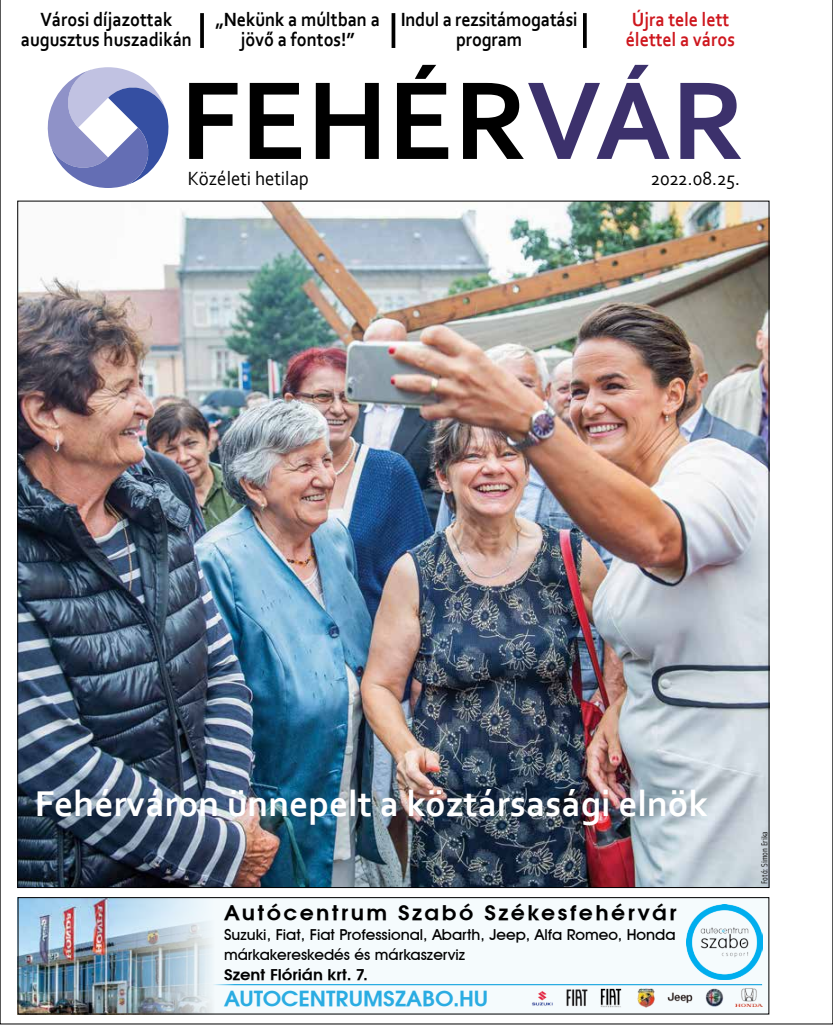
<style>
.page{position:relative;width:833px;height:1025px;background:#fff}
.page>*{position:absolute;margin:0;border:0;box-sizing:border-box;transform-origin:0 0}
.t1{font:700 116.25px "Corbel";color:#000}
.t2{font:700 37.5px "Corbel";color:#fff}
.t3{font:22.75px "Avant Garde Gothic Dm PFL";color:#2aace2;scale:1.07 1}
.t4{font:22.12px "Avant Garde Gothic Dm PFL";letter-spacing:.1em;color:#000;scale:1.1 1}
.t5{font:700 20px/20px "Corbel";color:#000;text-align:center;scale:.9 1}
.t6{font:20px "Corbel";color:#000;scale:.94 1}
.t7{font:700 20px/20px "Corbel";color:#ce171e;scale:.9 1}
.t8{font:16.25px "Avant Garde Gothic Dm PFL";color:#000;scale:1.11 1}
.t9{font:500 15.12px/20px "Avant Garde IT Cby BT";color:#000;scale:1.05 1}
.t10{font:8.75px "Solex";color:#000}
.s1{color:#3c316c}
</style>
<div class="page">
<img style="left:0;top:0;width:833px;height:1023px">
<p class="t5" style="left:401px;top:8px;width:198px">Indul a rezsitámogatási program</p>
<p class="t7" style="left:626px;top:8px;width:123px">Újra tele lett élettel a város</p>
<p class="t5" style="left:21px;top:8px;width:192px">Városi díjazottak augusztus huszadikán</p>
<p class="t5" style="left:215px;top:8px;width:184px">„Nekünk a múltban a jövő a fontos!”</p>
<h1 class="t1" style="left:180px;top:48px;width:566px">FEHÉR<span class="s1">VÁR</span></h1>
<p class="t6" style="left:188px;top:166px;width:130px">Közéleti hetilap</p>
<p class="t6" style="left:651px;top:166px;width:96px">2022.08.25.</p>
<h2 class="t2" style="left:35px;top:779px;width:675px">Fehérváron ünnepelt a köztársasági elnök</h2>
<p class="t4" style="left:224px;top:897px;width:413px">Autócentrum Szabó Székesfehérvár</p>
<p class="t9" style="left:224px;top:924px;width:431px">Suzuki, Fiat, Fiat Professional, Abarth, Jeep, Alfa Romeo, Honda márkakereskedés és márkaszerviz</p>
<p class="t8" style="left:224px;top:963px;width:131px">Szent Flórián krt. 7.</p>
<p class="t3" style="left:224px;top:982px;width:248px">AUTOCENTRUMSZABO.HU</p>
<p class="t10" style="left:759px;top:883px;width:54px;rotate:-90deg">Fotó: Simon Erika</p>
</div>
